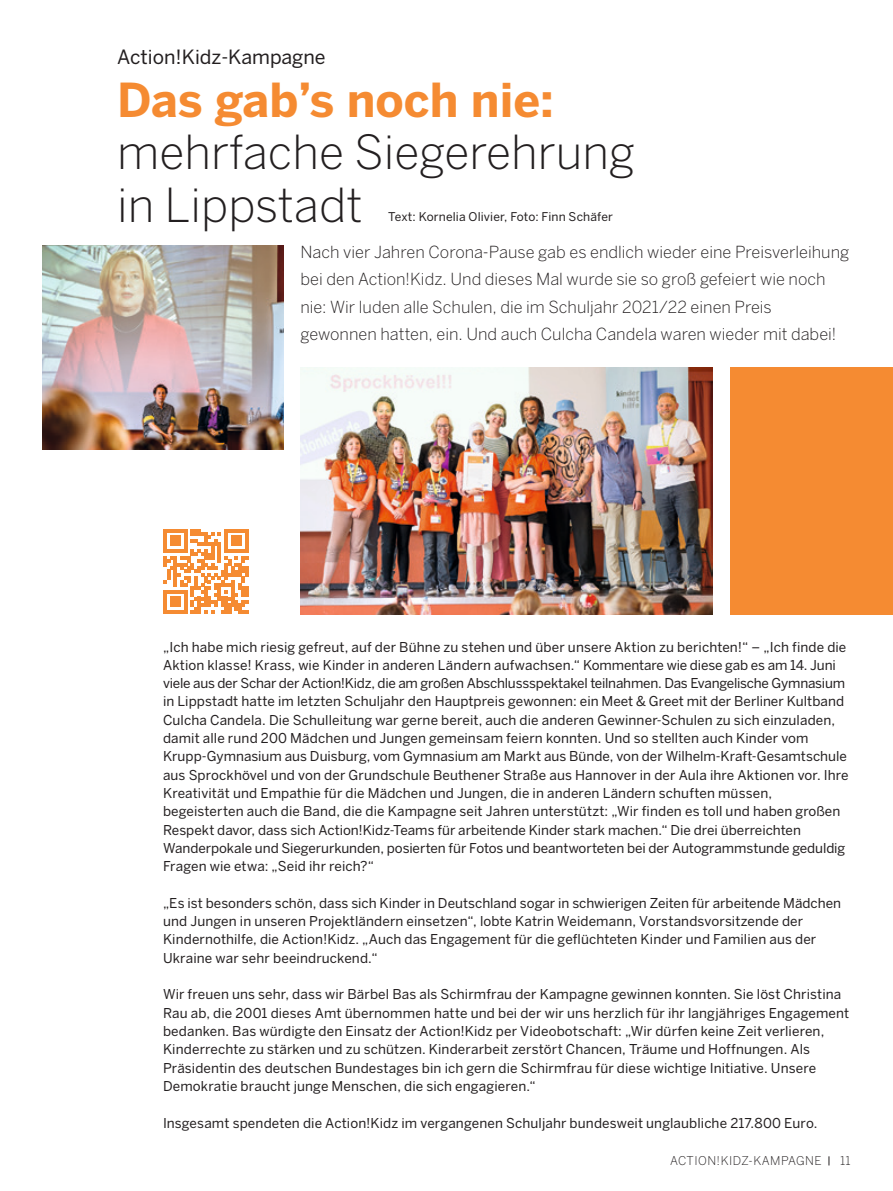
<style>
.page{position:relative;width:893px;height:1191px;background:#fff}
.page>*{position:absolute;margin:0;border:0;box-sizing:border-box;transform-origin:0 0}
.HL{font:300 46.5px "Benton Sans";color:#231f20}
.HL-2{font:700 46.5px "Benton Sans";color:#f58b32}
.HL-3{font:19.5px "Benton Sans";color:#231f20}
.Überschrift_1{font:300 16.5px/27.5px "Benton Sans";color:#231f20}
.marginal_reg_7_5pt{font:13.5px/18.3px "Benton Sans";letter-spacing:.005em;color:#231f20}
.Überschrift_1-2{font:12px "Benton Sans";letter-spacing:.01em;color:#231f20}
.quellen_6pt{font:300 12px "Benton Sans";letter-spacing:.04em;color:#231f20}
</style>
<div class="page">
<hr style="left:0;top:450px;width:1px;height:741px;background:#b6c726">
<hr style="left:0;top:61px;width:1px;height:58px;background:#b6c726">
<svg style="left:163px;top:529px;width:85px;height:85px"></svg>
<img style="left:300px;top:367px;width:413px;height:247px">
<img style="left:43px;top:246px;width:240px;height:204px">
<div style="left:730px;top:367px;width:163px;height:247px;background:#f58b32"></div>
<p class="HL-3" style="left:117px;top:46px;width:210px">Action!Kidz-Kampagne</p>
<p class="HL-2" style="left:117px;top:72px;width:438px">Das gab’s noch nie:</p>
<p class="HL" style="left:117px;top:125px;width:519px">mehrfache Siegerehrung</p>
<p class="HL" style="left:117px;top:178px;width:247px">in Lippstadt</p>
<p class="Überschrift_1" style="left:300px;top:238px;width:550px">Nach vier Jahren Corona-Pause gab es endlich wieder eine Preisverleihung bei den Action!Kidz. Und dieses Mal wurde sie so groß gefeiert wie noch nie: Wir luden alle Schulen, die im Schuljahr 2021/22 einen Preis gewonnen hatten, ein. Und auch Culcha Candela waren wieder mit dabei!</p>
<p class="Überschrift_1-2" style="left:388px;top:210px;width:226px">Text: Kornelia Olivier, Foto: Finn Schäfer</p>
<p class="marginal_reg_7_5pt" style="left:163px;top:637px;width:687px">„Ich habe mich riesig gefreut, auf der Bühne zu stehen und über unsere Aktion zu berichten!“ – „Ich finde die Aktion klasse! Krass, wie Kinder in anderen Ländern aufwachsen.“ Kommentare wie diese gab es am 14. Juni viele aus der Schar der Action!Kidz, die am großen Abschlussspektakel teilnahmen. Das Evangelische Gymnasium in Lippstadt hatte im letzten Schuljahr den Hauptpreis gewonnen: ein Meet &amp; Greet mit der Berliner Kultband Culcha Candela. Die Schulleitung war gerne bereit, auch die anderen Gewinner-Schulen zu sich einzuladen, damit alle rund 200 Mädchen und Jungen gemeinsam feiern konnten. Und so stellten auch Kinder vom Krupp-Gymnasium aus Duisburg, vom Gymnasium am Markt aus Bünde, von der Wilhelm-Kraft-Gesamtschule aus Sprockhövel und von der Grundschule Beuthener Straße aus Hannover in der Aula ihre Aktionen vor. Ihre Kreativität und Empathie für die Mädchen und Jungen, die in anderen Ländern schuften müssen, begeisterten auch die Band, die die Kampagne seit Jahren unterstützt: „Wir finden es toll und haben großen Respekt davor, dass sich Action!Kidz-Teams für arbeitende Kinder stark machen.“ Die drei überreichten Wanderpokale und Siegerurkunden, posierten für Fotos und beantworteten bei der Autogrammstunde geduldig Fragen wie etwa: „Seid ihr reich?“</p>
<p class="marginal_reg_7_5pt" style="left:163px;top:893px;width:680px">„Es ist besonders schön, dass sich Kinder in Deutschland sogar in schwierigen Zeiten für arbeitende Mädchen und Jungen in unseren Projektländern einsetzen“, lobte Katrin Weidemann, Vorstandsvorsitzende der Kindernothilfe, die Action!Kidz. „Auch das Engagement für die geflüchteten Kinder und Familien aus der Ukraine war sehr beeindruckend.“</p>
<p class="marginal_reg_7_5pt" style="left:163px;top:985px;width:688px">Wir freuen uns sehr, dass wir Bärbel Bas als Schirmfrau der Kampagne gewinnen konnten. Sie löst Christina Rau ab, die 2001 dieses Amt übernommen hatte und bei der wir uns herzlich für ihr langjähriges Engagement bedanken. Bas würdigte den Einsatz der Action!Kidz per Videobotschaft: „Wir dürfen keine Zeit verlieren, Kinderrechte zu stärken und zu schützen. Kinderarbeit zerstört Chancen, Träume und Hoffnungen. Als Präsidentin des deutschen Bundestages bin ich gern die Schirmfrau für diese wichtige Initiative. Unsere Demokratie braucht junge Menschen, die sich engagieren.“</p>
<p class="marginal_reg_7_5pt" style="left:163px;top:1113px;width:656px">Insgesamt spendeten die Action!Kidz im vergangenen Schuljahr bundesweit unglaubliche 217.800 Euro.</p>
<p class="quellen_6pt" style="left:670px;top:1154px;width:153px">ACTION!KIDZ-KAMPAGNE</p>
<p class="quellen_6pt" style="left:840px;top:1154px;width:12px">11</p>
</div>
